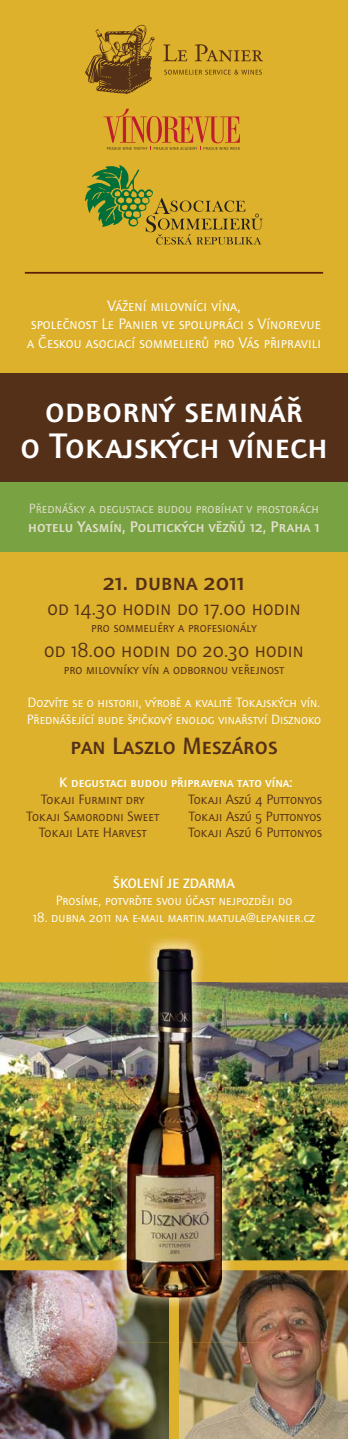
<style>
.page{position:relative;width:348px;height:1439px;background:#fff}
.page>*{position:absolute;margin:0;border:0;box-sizing:border-box;transform-origin:0 0}
.t1{font:700 36.75px/36.8px "Quay Itc SCTEE";letter-spacing:.01em;color:#fff;text-align:center}
.t2{font:700 24.5px "Quay Itc SCTEE";letter-spacing:.01em;color:#543019}
.t3{font:21px "Quay Itc SCTEE";letter-spacing:.01em;color:#543019}
.t4{font:700 15.92px "Quay Itc SCTEE";letter-spacing:.01em;color:#e3decd}
.t5{font:15.75px/18.9px "Quay Itc SCTEE";letter-spacing:.01em;color:#fff;text-align:center}
.t6{font:14px/16.8px "Quay Itc SCTEE";letter-spacing:.01em;color:#fff}
.t7{font:14px/16.8px "Quay Itc SCTEE";letter-spacing:.01em;color:#543019;text-align:center}
.t8{font:700 14px "Quay Itc SCTEE";letter-spacing:.01em;color:#fff}
.t9{font:14px "Quay Itc SCTEE";letter-spacing:.01em;color:#e3decd}
</style>
<div class="page">
<div style="left:0;top:0;width:347px;height:1438px;background:#ddb12b"></div>
<img style="left:179px;top:1270px;width:168px;height:168px">
<img style="left:0;top:1270px;width:169px;height:168px">
<img style="left:0;top:982px;width:347px;height:278px">
<div style="left:0;top:373px;width:347px;height:109px;background:#543019"></div>
<div style="left:0;top:482px;width:347px;height:70px;background:#79a342"></div>
<img style="left:112px;top:937px;width:154px;height:371px">
<img style="left:179px;top:1270px;width:87px;height:72px">
<img style="left:111px;top:1270px;width:58px;height:72px">
<img style="left:111px;top:982px;width:15px;height:278px">
<img style="left:221px;top:982px;width:45px;height:278px">
<img style="left:126px;top:948px;width:95px;height:34px">
<img style="left:126px;top:982px;width:95px;height:315px">
<img style="left:179px;top:1270px;width:42px;height:27px">
<img style="left:126px;top:1270px;width:43px;height:27px">
<svg style="left:103px;top:109px;width:137px;height:41px"></svg>
<svg style="left:163px;top:44px;width:24px;height:17px"></svg>
<svg style="left:194px;top:44px;width:68px;height:18px"></svg>
<svg style="left:85px;top:25px;width:69px;height:69px"></svg>
<svg style="left:164px;top:70px;width:97px;height:5px"></svg>
<svg style="left:85px;top:165px;width:177px;height:80px"></svg>
<hr style="left:25px;top:272px;width:297px;height:2px;background:#5a2009">
<p class="t5" style="left:27px;top:296px;width:295px">Vážení milovníci vína,<br>společnost Le Panier ve spolupráci s Vínorevue a Českou asociací sommelierů pro Vás připravili</p>
<h1 class="t1" style="left:20px;top:391px;width:308px">odborný seminář<br>o Tokajských vínech</h1>
<p class="t9" style="left:29px;top:500px;width:291px">Přednášky a degustace budou probíhat v prostorách</p>
<p class="t4" style="left:28px;top:517px;width:292px">hotelu Yasmín, Politických vězňů 12, Praha 1</p>
<h2 class="t2" style="left:103px;top:567px;width:143px">21. dubna 2011</h2>
<h3 class="t3" style="left:47px;top:595px;width:254px">od 14.30 hodin do 17.00 hodin</h3>
<p class="t7" style="left:91px;top:618px;width:167px">pro sommeliéry a profesionály</p>
<h3 class="t3" style="left:44px;top:637px;width:260px">od 18.00 hodin do 20.30 hodin</h3>
<p class="t7" style="left:64px;top:660px;width:222px">pro milovníky vín a odbornou veřejnost</p>
<p class="t6" style="left:27px;top:694px;width:295px">Dozvíte se o historii, výrobě a kvalitě Tokajských vín.<br>Přednášející bude špičkový enolog vinařství Disznoko</p>
<h2 class="t2" style="left:70px;top:731px;width:208px">pan Laszlo Meszáros</h2>
<p class="t8" style="left:59px;top:774px;width:234px">K degustaci budou připravena tato vína:</p>
<p class="t7" style="left:26px;top:790px;width:134px">Tokaji Furmint dry<br>Tokaji Samorodni Sweet<br>Tokaji Late Harvest</p>
<p class="t7" style="left:188px;top:790px;width:135px;text-align:justify">Tokaji Aszú 4 Puttonyos Tokaji Aszú 5 Puttonyos Tokaji Aszú 6 Puttonyos</p>
<p class="t8" style="left:113px;top:875px;width:123px">ŠKOLENÍ JE ZDARMA</p>
<p class="t6" style="left:56px;top:891px;width:238px">Prosíme, potvrďte svou účast nejpozději do</p>
<p class="t6" style="left:33px;top:908px;width:283px">18. dubna 2011 na e-mail martin.matula@lepanier.cz</p>
</div>
